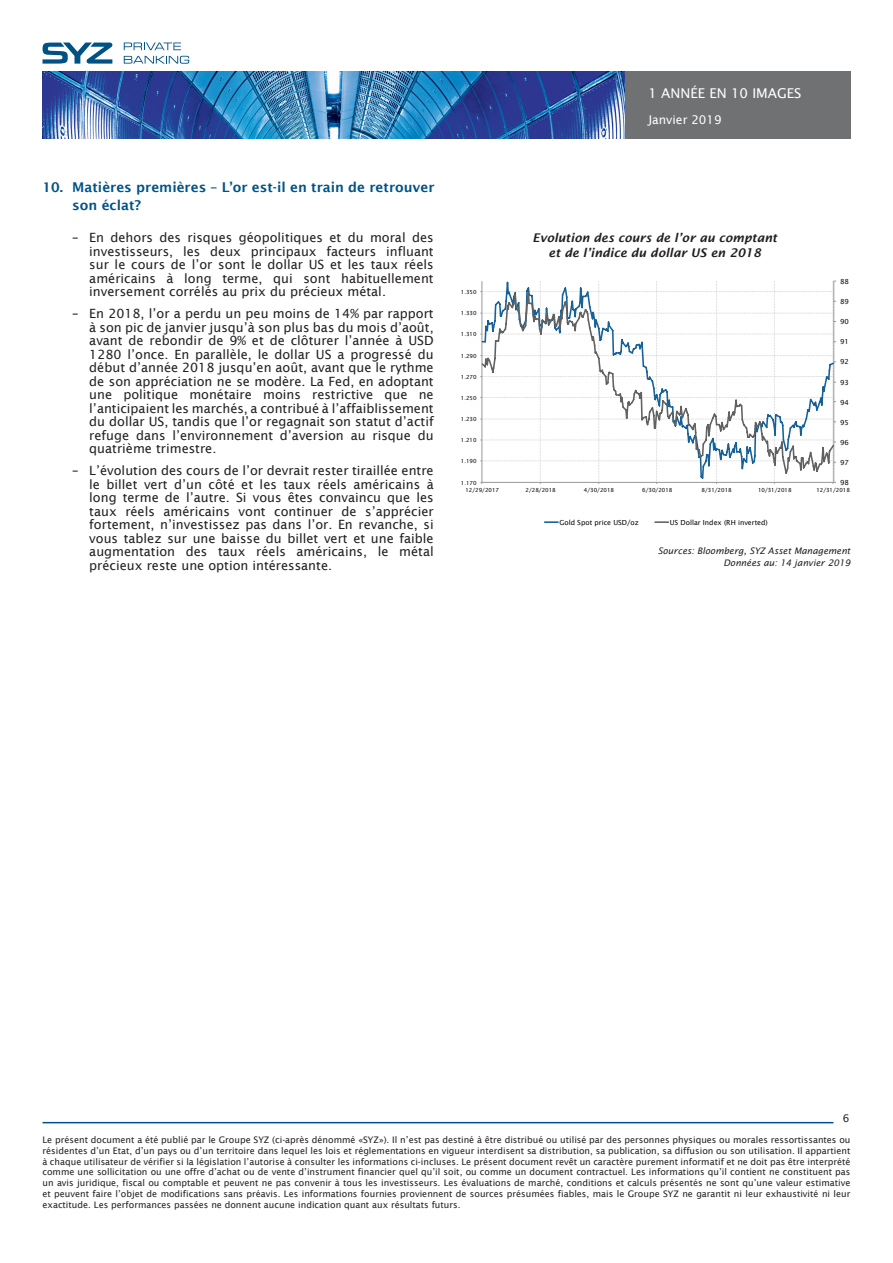
<style>
.page{position:relative;width:893px;height:1263px;background:#fff}
.page>*{position:absolute;margin:0;border:0;box-sizing:border-box;transform-origin:0 0}
.t1{font:600 13.5px/18px "Lucida Sans";color:#005387}
.t2{font:13.5px "Lucida Sans";color:#fff}
.t3{font:12.75px/13.5px "Lucida Sans";color:#231f20;text-align:justify}
.Graph_TITLES{font:italic 600 12px/15px "Lucida Sans";color:#231f20;text-align:center}
.t4{font:12px "Lucida Sans";color:#fff}
.t5{font:10.5px "Lucida Sans";color:#231f20}
.t6{font:9px/10.8px "Lucida Sans";color:#231f20;text-align:justify}
.Source_data{font:italic 9px "Lucida Sans";color:#231f20}
.t7{font:6.9px "Lucida Sans";color:#050504}
.t8{font:5.55px "Lucida Sans";color:#050504}
</style>
<div class="page">
<img style="left:43px;top:72px;width:807px;height:67px">
<hr style="left:43px;top:1122px;width:790px;height:1px;background:#005285">
<svg style="left:124px;top:43px;width:57px;height:7px"></svg>
<svg style="left:124px;top:56px;width:65px;height:8px"></svg>
<svg style="left:43px;top:43px;width:70px;height:21px"></svg>
<svg style="left:480px;top:281px;width:356px;height:203px"></svg>
<svg style="left:482px;top:281px;width:352px;height:199px"></svg>
<svg style="left:482px;top:291px;width:352px;height:184px"></svg>
<svg style="left:545px;top:521px;width:13px;height:2px"></svg>
<svg style="left:655px;top:521px;width:13px;height:2px"></svg>
<p class="t1" style="left:72px;top:178px;width:364px;text-indent:-30px">10. Matières premières – L’or est-il en train de retrouver son éclat?</p>
<p class="t3" style="left:89px;top:231px;width:346px;text-indent:-17px">– En dehors des risques géopolitiques et du moral des investisseurs, les deux principaux facteurs influant sur le cours de l’or sont le dollar US et les taux réels américains à long terme, qui sont habituellement inversement corrélés au prix du précieux métal.</p>
<p class="t3" style="left:89px;top:307px;width:346px;text-indent:-17px">– En 2018, l’or a perdu un peu moins de 14% par rapport à son pic de janvier jusqu’à son plus bas du mois d’août, avant de rebondir de 9% et de clôturer l’année à USD 1280 l’once. En parallèle, le dollar US a progressé du début d’année 2018 jusqu’en août, avant que le rythme de son appréciation ne se modère. La Fed, en adoptant une politique monétaire moins restrictive que ne l’anticipaient les marchés, a contribué à l’affaiblissement du dollar US, tandis que l’or regagnait son statut d’actif refuge dans l’environnement d’aversion au risque du quatrième trimestre.</p>
<p class="t3" style="left:89px;top:464px;width:346px;text-indent:-17px">– L’évolution des cours de l’or devrait rester tiraillée entre le billet vert d’un côté et les taux réels américains à long terme de l’autre. Si vous êtes convaincu que les taux réels américains vont continuer de s’apprécier fortement, n’investissez pas dans l’or. En revanche, si vous tablez sur une baisse du billet vert et une faible augmentation des taux réels américains, le métal précieux reste une option intéressante.</p>
<p class="t2" style="left:648px;top:85px;width:155px">1 ANNÉE EN 10 IMAGES</p>
<p class="t4" style="left:648px;top:113px;width:75px">Janvier 2019</p>
<p class="t8" style="left:461px;top:289px;width:17px">1.350</p>
<p class="t8" style="left:461px;top:310px;width:17px">1.330</p>
<p class="t8" style="left:461px;top:331px;width:17px">1.310</p>
<p class="t8" style="left:461px;top:352px;width:17px">1.290</p>
<p class="t8" style="left:461px;top:374px;width:17px">1.270</p>
<p class="t8" style="left:461px;top:395px;width:17px">1.250</p>
<p class="t8" style="left:461px;top:416px;width:17px">1.230</p>
<p class="t8" style="left:461px;top:437px;width:17px">1.210</p>
<p class="t8" style="left:461px;top:458px;width:17px">1.190</p>
<p class="Graph_TITLES" style="left:532px;top:230px;width:246px">Evolution des cours de l’or au comptant et de l’indice du dollar US en 2018</p>
<p class="t7" style="left:840px;top:278px;width:10px">88</p>
<p class="t7" style="left:840px;top:298px;width:10px">89</p>
<p class="t7" style="left:840px;top:318px;width:10px">90</p>
<p class="t7" style="left:840px;top:338px;width:10px">91</p>
<p class="t7" style="left:840px;top:358px;width:10px">92</p>
<p class="t7" style="left:840px;top:378px;width:10px">93</p>
<p class="t7" style="left:840px;top:398px;width:10px">94</p>
<p class="t7" style="left:840px;top:418px;width:10px">95</p>
<p class="t7" style="left:840px;top:438px;width:10px">96</p>
<p class="t7" style="left:840px;top:459px;width:10px">97</p>
<p class="t8" style="left:461px;top:479px;width:17px">1.170</p>
<p class="t7" style="left:840px;top:479px;width:10px">98</p>
<p class="t8" style="left:465px;top:486px;width:35px">12/29/2017</p>
<p class="t8" style="left:526px;top:486px;width:32px">2/28/2018</p>
<p class="t8" style="left:584px;top:486px;width:32px">4/30/2018</p>
<p class="t8" style="left:642px;top:486px;width:32px">6/30/2018</p>
<p class="t8" style="left:702px;top:486px;width:32px">8/31/2018</p>
<p class="t8" style="left:758px;top:486px;width:35px">10/31/2018</p>
<p class="t8" style="left:816px;top:486px;width:35px">12/31/2018</p>
<p class="t7" style="left:559px;top:519px;width:81px">Gold Spot price USD/oz</p>
<p class="t7" style="left:670px;top:519px;width:100px">US Dollar Index (RH inverted)</p>
<p class="Source_data" style="left:658px;top:546px;width:194px">Sources: Bloomberg, SYZ Asset Management</p>
<p class="Source_data" style="left:724px;top:558px;width:128px">Données au: 14 janvier 2019</p>
<p class="t5" style="left:843px;top:1112px;width:8px">6</p>
<p class="t6" style="left:43px;top:1134px;width:809px">Le présent document a été publié par le Groupe SYZ (ci-après dénommé «SYZ»). Il n’est pas destiné à être distribué ou utilisé par des personnes physiques ou morales ressortissantes ou résidentes d’un Etat, d’un pays ou d’un territoire dans lequel les lois et réglementations en vigueur interdisent sa distribution, sa publication, sa diffusion ou son utilisation. Il appartient à chaque utilisateur de vérifier si la législation l’autorise à consulter les informations ci-incluses. Le présent document revêt un caractère purement informatif et ne doit pas être interprété comme une sollicitation ou une offre d’achat ou de vente d’instrument financier quel qu’il soit, ou comme un document contractuel. Les informations qu’il contient ne constituent pas un avis juridique, fiscal ou comptable et peuvent ne pas convenir à tous les investisseurs. Les évaluations de marché, conditions et calculs présentés ne sont qu’une valeur estimative et peuvent faire l’objet de modifications sans préavis. Les informations fournies proviennent de sources présumées fiables, mais le Groupe SYZ ne garantit ni leur exhaustivité ni leur exactitude. Les performances passées ne donnent aucune indication quant aux résultats futurs.</p>
</div>
